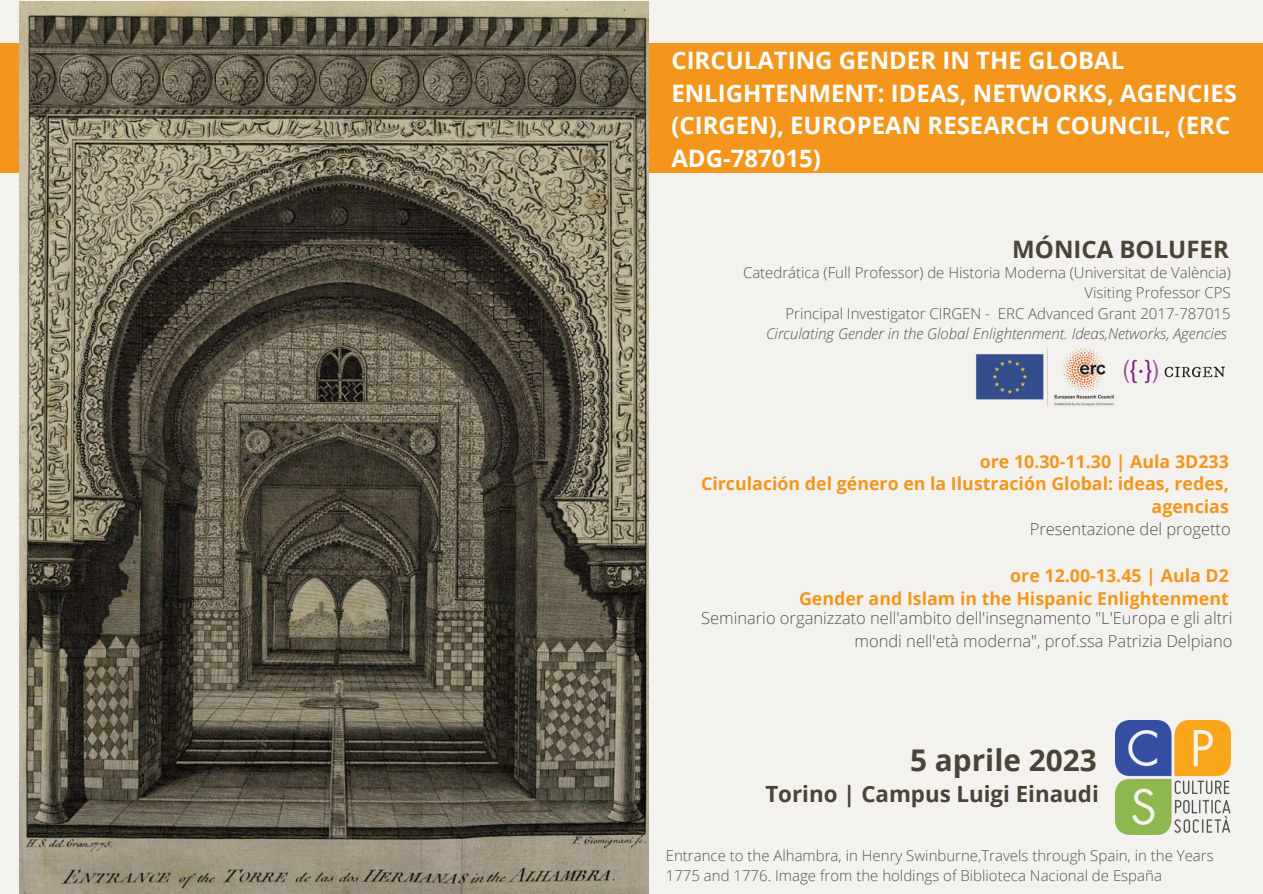
<style>
.page{position:relative;width:1263px;height:894px;background:#fff}
.page>*{position:absolute;margin:0;border:0;box-sizing:border-box;transform-origin:0 0}
.t1{font:700 29.85px "Open Sans";color:#494437}
.t2{font:700 24px/32.5px "Open Sans";color:#fff}
.t3{font:700 24px "Open Sans";color:#494437}
.t4{font:700 22.35px "Open Sans";color:#494437}
.t5{font:700 17.85px/22.5px "Open Sans";color:#f4961c;text-align:right}
.t6{font:300 16.5px/22.5px "Open Sans";color:#545454;text-align:right}
.t7{font:300 15px/20.2px "Open Sans";color:#545454}
.t8{font:italic 300 15px "Open Sans";color:#545454}
</style>
<div class="page">
<div style="left:0;top:0;width:1263px;height:893px;background:#f4f2ef"></div>
<img style="left:1123px;top:359px;width:102px;height:25px">
<div style="left:0;top:43px;width:1262px;height:130px;background:#f4961c"></div>
<img style="left:1116px;top:720px;width:114px;height:114px">
<img style="left:20px;top:1px;width:628px;height:892px">
<h2 class="t2" style="left:671px;top:43px;width:567px">CIRCULATING GENDER IN THE GLOBAL ENLIGHTENMENT: IDEAS, NETWORKS, AGENCIES (CIRGEN), EUROPEAN RESEARCH COUNCIL, (ERC ADG-787015)</h2>
<h2 class="t3" style="left:1012px;top:233px;width:218px">MÓNICA BOLUFER</h2>
<p class="t7" style="left:743px;top:262px;width:489px;text-align:right">Catedrática (Full Professor) de Historia Moderna (Universitat de València)<br>Visiting Professor CPS<br>Principal Investigator CIRGEN - ERC Advanced Grant 2017-787015</p>
<p class="t8" style="left:766px;top:323px;width:462px">Circulating Gender in the Global Enlightenment. Ideas,Networks, Agencies</p>
<p class="t5" style="left:701px;top:449px;width:529px">ore 10.30-11.30 | Aula 3D233<br>Circulación del género en la Ilustración Global: ideas, redes, agencias</p>
<p class="t6" style="left:1030px;top:517px;width:202px">Presentazione del progetto</p>
<p class="t5" style="left:799px;top:563px;width:431px">ore 12.00-13.45 | Aula D2<br>Gender and Islam in the Hispanic Enlightenment</p>
<p class="t6" style="left:701px;top:606px;width:533px">Seminario organizzato nell'ambito dell'insegnamento "L'Europa e gli altri mondi nell'età moderna", prof.ssa Patrizia Delpiano</p>
<h1 class="t1" style="left:910px;top:738px;width:188px">5 aprile 2023</h1>
<h3 class="t4" style="left:765px;top:778px;width:335px">Torino | Campus Luigi Einaudi</h3>
<p class="t7" style="left:666px;top:844px;width:549px">Entrance to the Alhambra, in Henry Swinburne,Travels through Spain, in the Years<br>1775 and 1776. Image from the holdings of Biblioteca Nacional de España</p>
</div>
